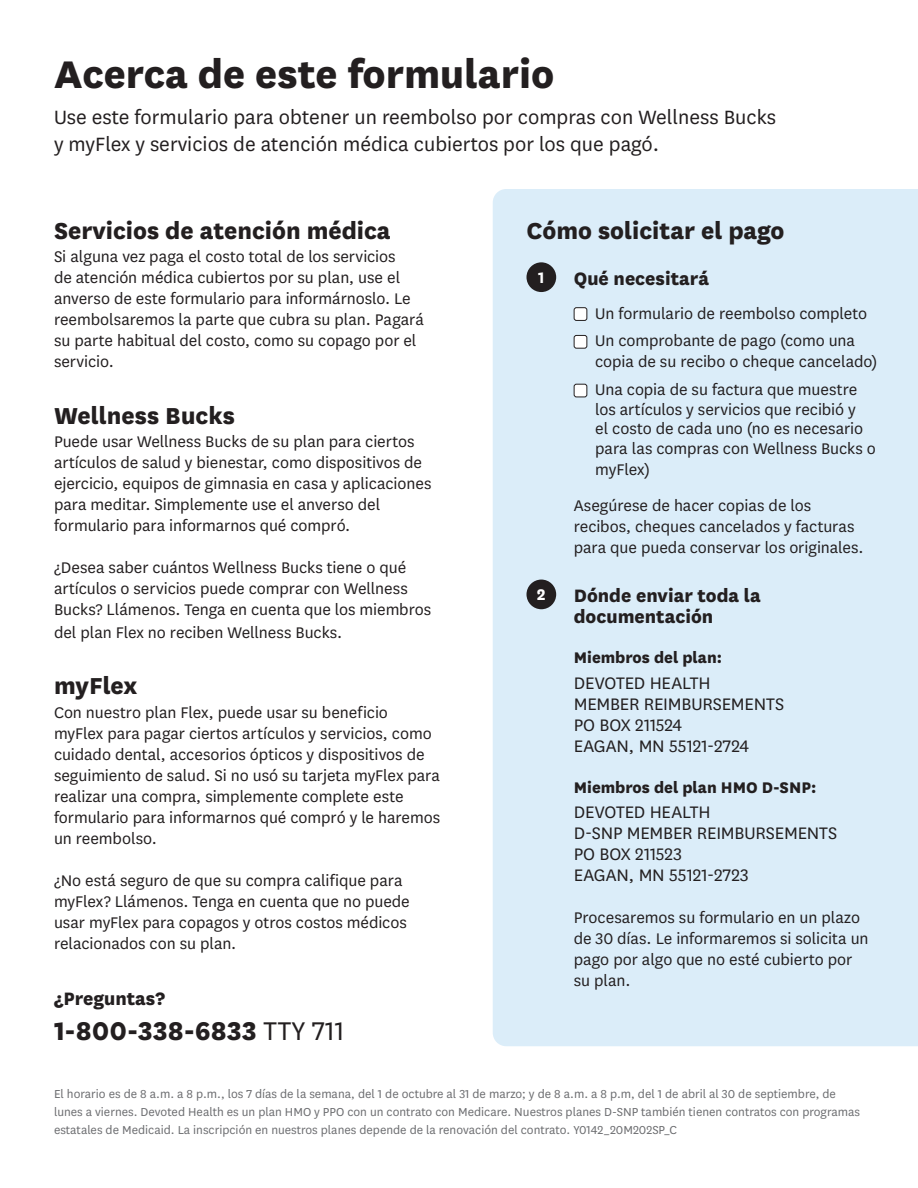
<style>
.page{position:relative;width:918px;height:1188px;background:#fff}
.page>*{position:absolute;margin:0;border:0;box-sizing:border-box;transform-origin:0 0}
.H0{font:800 45px "National";color:#231f20}
.t1{font:800 30px "National";color:#231f20}
.H2b{font:800 27px "National";color:#231f20}
.t2{font:22.5px/27px "National";color:#231f20}
.t3{font:800 21px/21px "National";color:#231f20}
.t4{font:19.5px "National";letter-spacing:-.005em;color:#231f20}
.t5{font:18px/21px "National";letter-spacing:-.005em;color:#231f20}
.t6{font:800 18px "National";color:#231f20}
.t7{font:700 18px "National";color:#fff}
.Disclaimers{font:13.5px/18px "National";color:#6c6d70}
.s1{font-weight:400}
</style>
<div class="page">
<div style="left:493px;top:189px;width:425px;height:857px;background:#dbedf9"></div>
<div style="left:526px;top:262px;width:30px;height:30px;background:#231f20;border-radius:50%"></div>
<div style="left:574px;top:308px;width:13px;height:12px;background:#fff;border-radius:2px"></div>
<div style="left:574px;top:307px;width:13px;height:14px;border:1px solid #231f20;border-radius:2px"></div>
<div style="left:574px;top:335px;width:13px;height:13px;background:#fff;border-radius:2px"></div>
<div style="left:574px;top:335px;width:13px;height:14px;border:1px solid #231f20;border-radius:2px"></div>
<div style="left:574px;top:384px;width:13px;height:13px;background:#fff;border-radius:2px"></div>
<div style="left:574px;top:384px;width:13px;height:13px;border:1px solid #231f20;border-radius:2px"></div>
<div style="left:526px;top:580px;width:30px;height:29px;background:#231f20;border-radius:50%"></div>
<p class="H0" style="left:54px;top:41px;width:502px">Acerca de este formulario</p>
<h1 class="t2" style="left:54px;top:103px;width:724px">Use este formulario para obtener un reembolso por compras con Wellness Bucks y myFlex y servicios de atención médica cubiertos por los que pagó.</h1>
<p class="H2b" style="left:54px;top:211px;width:338px">Servicios de atención médica</p>
<p class="t5" style="left:54px;top:246px;width:371px">Si alguna vez paga el costo total de los servicios<br>de atención médica cubiertos por su plan, use el anverso de este formulario para informárnoslo. Le reembolsaremos la parte que cubra su plan. Pagará su parte habitual del costo, como su copago por el servicio.</p>
<p class="H2b" style="left:54px;top:396px;width:183px">Wellness Bucks</p>
<p class="t5" style="left:54px;top:431px;width:379px">Puede usar Wellness Bucks de su plan para ciertos artículos de salud y bienestar, como dispositivos de ejercicio, equipos de gimnasia en casa y aplicaciones para meditar. Simplemente use el anverso del formulario para informarnos qué compró.</p>
<p class="t5" style="left:54px;top:556px;width:379px;line-height:21.5px">¿Desea saber cuántos Wellness Bucks tiene o qué artículos o servicios puede comprar con Wellness Bucks? Llámenos. Tenga en cuenta que los miembros del plan Flex no reciben Wellness Bucks.</p>
<p class="H2b" style="left:54px;top:666px;width:85px">myFlex</p>
<p class="t5" style="left:54px;top:701px;width:388px">Con nuestro plan Flex, puede usar su beneficio myFlex para pagar ciertos artículos y servicios, como cuidado dental, accesorios ópticos y dispositivos de seguimiento de salud. Si no usó su tarjeta myFlex para realizar una compra, simplemente complete este formulario para informarnos qué compró y le haremos un reembolso.</p>
<p class="t5" style="left:54px;top:869px;width:357px">¿No está seguro de que su compra califique para myFlex? Llámenos. Tenga en cuenta que no puede usar myFlex para copagos y otros costos médicos relacionados con su plan.</p>
<h3 class="t3" style="left:54px;top:987px;width:112px">¿Preguntas?</h3>
<h2 class="t1" style="left:54px;top:1009px;width:292px">1-800-338-6833 <span class="s1">TTY 711</span></h2>
<p class="H2b" style="left:526px;top:211px;width:259px">Cómo solicitar el pago</p>
<p class="t7" style="left:538px;top:264px;width:8px">1</p>
<h3 class="t3" style="left:574px;top:266px;width:137px">Qué necesitará</h3>
<p class="t5" style="left:595px;top:302px;width:273px">Un formulario de reembolso completo</p>
<p class="t5" style="left:595px;top:330px;width:284px">Un comprobante de pago (como una copia de su recibo o cheque cancelado)</p>
<p class="t5" style="left:595px;top:379px;width:282px;line-height:20px">Una copia de su factura que muestre los artículos y servicios que recibió y<br>el costo de cada uno (no es necesario para las compras con Wellness Bucks o myFlex)</p>
<p class="t5" style="left:574px;top:494px;width:291px">Asegúrese de hacer copias de los recibos, cheques cancelados y facturas para que pueda conservar los originales.</p>
<p class="t7" style="left:537px;top:581px;width:10px">2</p>
<h3 class="t3" style="left:574px;top:583px;width:189px">Dónde enviar toda la documentación</h3>
<h3 class="t6" style="left:574px;top:645px;width:150px">Miembros del plan:</h3>
<p class="t4" style="left:574px;top:670px;width:138px">DEVOTED HEALTH</p>
<p class="t4" style="left:574px;top:691px;width:212px">MEMBER REIMBURSEMENTS</p>
<p class="t4" style="left:574px;top:712px;width:110px">PO BOX 211524</p>
<p class="t4" style="left:574px;top:733px;width:177px">EAGAN, MN 55121-2724</p>
<h3 class="t6" style="left:574px;top:774px;width:244px">Miembros del plan HMO D-SNP:</h3>
<p class="t4" style="left:574px;top:799px;width:138px">DEVOTED HEALTH</p>
<p class="t4" style="left:574px;top:820px;width:265px">D-SNP MEMBER REIMBURSEMENTS</p>
<p class="t4" style="left:574px;top:841px;width:110px">PO BOX 211523</p>
<p class="t4" style="left:574px;top:862px;width:176px">EAGAN, MN 55121-2723</p>
<p class="t5" style="left:574px;top:906px;width:296px">Procesaremos su formulario en un plazo de 30 días. Le informaremos si solicita un pago por algo que no esté cubierto por su plan.</p>
<p class="Disclaimers" style="left:54px;top:1084px;width:808px">El horario es de 8 a.m. a 8 p.m., los 7 días de la semana, del 1 de octubre al 31 de marzo; y de 8 a.m. a 8 p.m, del 1 de abril al 30 de septiembre, de lunes a viernes. Devoted Health es un plan HMO y PPO con un contrato con Medicare. Nuestros planes D-SNP también tienen contratos con programas estatales de Medicaid. La inscripción en nuestros planes depende de la renovación del contrato. Y0142_20M202SP_C</p>
</div>
